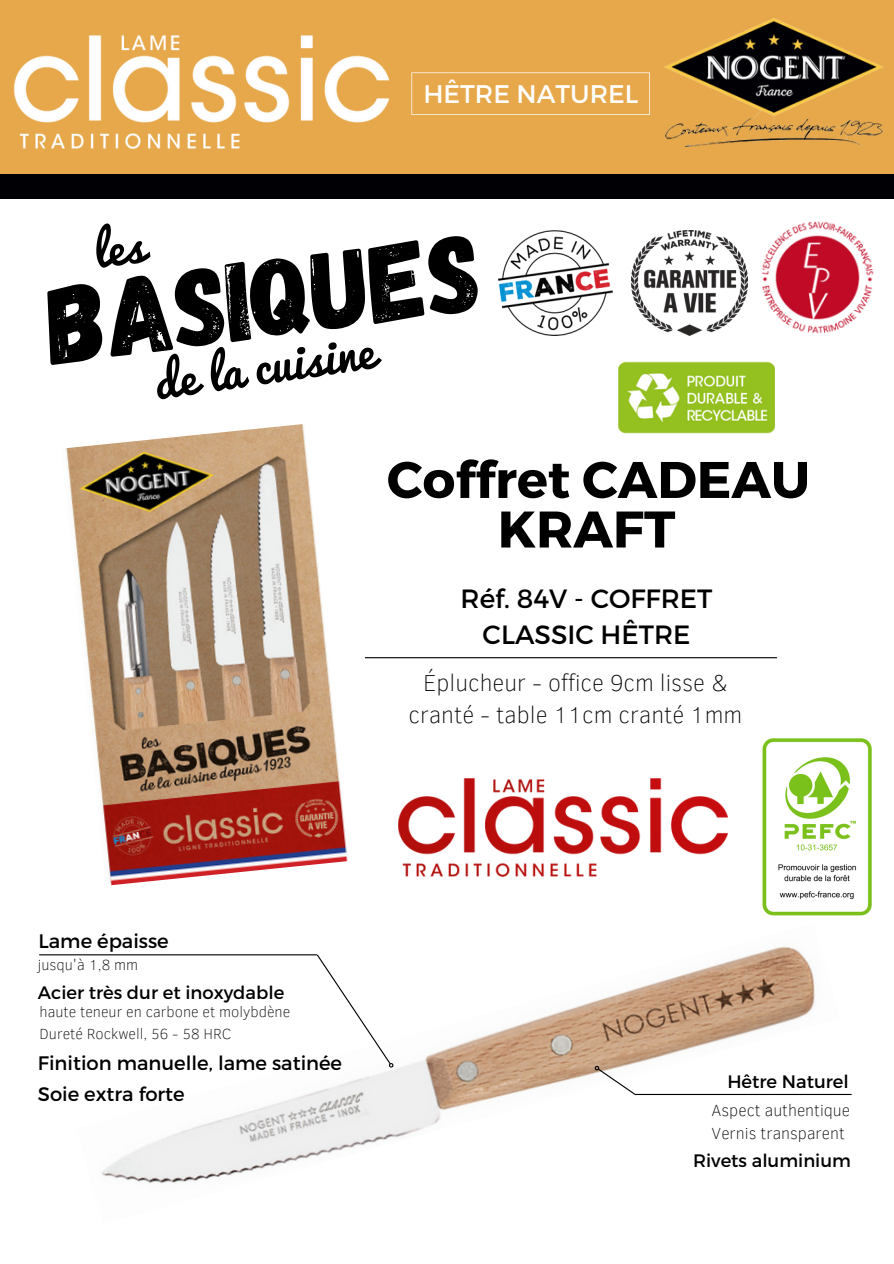
<style>
.page{position:relative;width:894px;height:1264px;background:#fff}
.page>*{position:absolute;margin:0;border:0;box-sizing:border-box;transform-origin:0 0}
.t1{font:111.9px "Gagalin";color:#000}
.t2{font:700 51.45px/49.5px "Montserrat";color:#000;text-align:center}
.t3{font:46.2px "Pacifico";color:#000}
.t4{font:26.4px/36.3px "Montserrat";color:#000;text-align:center}
.t5{font:25.5px "Montserrat";color:#fff}
.t6{font:100 23.55px/32px "Clear Sans";color:#000;text-align:center}
.t7{font:19.5px "Montserrat";color:#000}
.t8{font:18px "Montserrat";color:#000}
.t9{font:100 16.5px "Clear Sans";color:#000}
.t10{font:100 15px "Clear Sans";color:#000}
</style>
<div class="page">
<div style="left:0;top:0;width:893px;height:199px;background:#000005"></div>
<div style="left:0;top:0;width:893px;height:174px;background:#e6a84b"></div>
<img style="left:664px;top:18px;width:219px;height:129px">
<hr style="left:365px;top:657px;width:411px;height:1px;background:#000">
<img style="left:76px;top:946px;width:763px;height:238px">
<svg style="left:592px;top:1063px;width:45px;height:33px"></svg>
<hr style="left:635px;top:1093px;width:216px;height:1px;background:#000">
<hr style="left:39px;top:954px;width:277px;height:1px;background:#000">
<svg style="left:316px;top:953px;width:79px;height:116px"></svg>
<img style="left:13px;top:35px;width:377px;height:114px">
<svg style="left:411px;top:72px;width:238px;height:43px"></svg>
<img style="left:66px;top:424px;width:282px;height:461px">
<img style="left:398px;top:778px;width:329px;height:98px">
<img style="left:762px;top:738px;width:109px;height:177px">
<img style="left:631px;top:231px;width:116px;height:105px">
<img style="left:498px;top:231px;width:114px;height:105px">
<img style="left:761px;top:221px;width:113px;height:113px">
<img style="left:618px;top:361px;width:156px;height:73px">
<p class="t5" style="left:423px;top:78px;width:216px">HÊTRE NATUREL</p>
<p class="t1" style="left:38px;top:252px;width:438px;rotate:-7deg">basiques</p>
<p class="t3" style="left:151px;top:357px;width:223px;rotate:-8deg">de la cuisine</p>
<p class="t2" style="left:387px;top:452px;width:424px">Coffret CADEAU<br>KRAFT</p>
<p class="t4" style="left:460px;top:579px;width:253px">Réf. 84V - COFFRET<br>CLASSIC HÊTRE</p>
<p class="t6" style="left:408px;top:665px;width:335px">Éplucheur - office 9cm lisse &amp; cranté - table 11cm cranté 1mm</p>
<p class="t7" style="left:38px;top:928px;width:132px">Lame épaisse</p>
<p class="t8" style="left:38px;top:980px;width:248px">Acier très dur et inoxydable</p>
<p class="t10" style="left:40px;top:1022px;width:193px">Dureté Rockwell, 56 - 58 HRC</p>
<p class="t10" style="left:38px;top:953px;width:102px">jusqu'à 1,8 mm</p>
<p class="t10" style="left:40px;top:1000px;width:252px">haute teneur en carbone et molybdène</p>
<p class="t7" style="left:38px;top:1050px;width:306px">Finition manuelle, lame satinée</p>
<p class="t7" style="left:38px;top:1081px;width:148px">Soie extra forte</p>
<p class="t8" style="left:727px;top:1069px;width:123px">Hêtre Naturel</p>
<p class="t9" style="left:711px;top:1098px;width:140px">Aspect authentique</p>
<p class="t9" style="left:711px;top:1120px;width:135px">Vernis transparent</p>
<p class="t8" style="left:693px;top:1148px;width:159px">Rivets aluminium</p>
</div>
